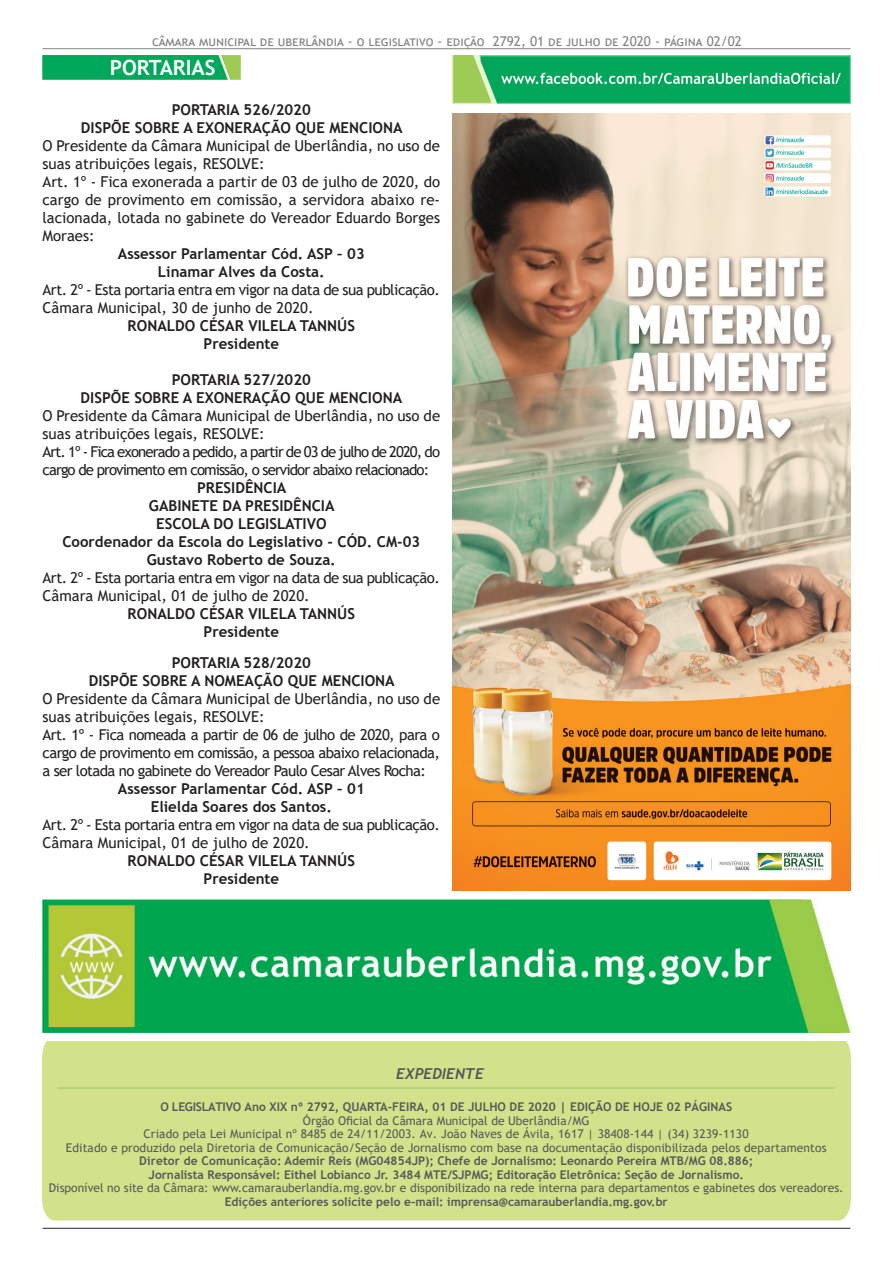
<style>
.page{position:relative;width:893px;height:1263px;background:#fff}
.page>*{position:absolute;margin:0;border:0;box-sizing:border-box;transform-origin:0 0}
.t1{font:700 21px "Trebuchet MS";color:#fff}
.t2{font:15px/18px "Trebuchet MS";color:#231f20}
.t3{font:700 15px "Trebuchet MS";color:#231f20}
.t4{font:15px "Trebuchet MS";letter-spacing:-.03em;color:#231f20}
.t5{font:15px/18px "Trebuchet MS";letter-spacing:-.06em;color:#231f20}
.t6{font:italic 700 15px "Trebuchet";color:#57585a}
.t7{font:13.5px "Trebuchet MS";color:#808285}
.t8{font:12px/13.5px "Trebuchet MS";letter-spacing:.01em;color:#57585a;text-align:center}
.t9{font:700 12px "Trebuchet MS";color:#57585a}
.s1{font-weight:700}
</style>
<div class="page">
<hr style="left:43px;top:48px;width:807px;height:1px;background:#808285">
<hr style="left:42px;top:1228px;width:808px;height:1px;background:#231f20">
<hr style="left:58px;top:1088px;width:777px;height:1px;background:#9ec566">
<img style="left:42px;top:55px;width:198px;height:24px">
<img style="left:42px;top:899px;width:808px;height:133px">
<img style="left:453px;top:114px;width:397px;height:777px">
<img style="left:453px;top:55px;width:397px;height:49px">
<p class="t7" style="left:152px;top:32px;width:591px">câmara municipal de uberlândia - o legislativo - edição 2792, 01 de julho de 2020 - página 02/02</p>
<p class="t1" style="left:110px;top:55px;width:107px">PORTARIAS</p>
<p class="t3" style="left:172px;top:101px;width:141px">PORTARIA 526/2020</p>
<p class="t3" style="left:81px;top:119px;width:323px">DISPÕE SOBRE A EXONERAÇÃO QUE MENCIONA</p>
<p class="t2" style="left:43px;top:137px;width:399px">O Presidente da Câmara Municipal de Uberlândia, no uso de suas atribuições legais, RESOLVE:</p>
<p class="t2" style="left:43px;top:173px;width:399px;text-align:justify">Art. 1º - Fica exonerada a partir de 03 de julho de 2020, do cargo de provimento em comissão, a servidora abaixo re&shy;lacionada, lotada no gabinete do Vereador Eduardo Borges Moraes:</p>
<p class="t3" style="left:118px;top:245px;width:248px">Assessor Parlamentar Cód. ASP – 03</p>
<p class="t3" style="left:158px;top:263px;width:168px">Linamar Alves da Costa.</p>
<p class="t4" style="left:43px;top:280px;width:399px">Art. 2º - Esta portaria entra em vigor na data de sua publicação.</p>
<p class="t2" style="left:43px;top:299px;width:272px">Câmara Municipal, 30 de junho de 2020.</p>
<p class="t3" style="left:128px;top:317px;width:229px">RONALDO CÉSAR VILELA TANNÚS</p>
<p class="t3" style="left:204px;top:335px;width:77px">Presidente</p>
<p class="t3" style="left:172px;top:371px;width:141px">PORTARIA 527/2020</p>
<p class="t3" style="left:81px;top:389px;width:323px">DISPÕE SOBRE A EXONERAÇÃO QUE MENCIONA</p>
<p class="t2" style="left:43px;top:407px;width:399px">O Presidente da Câmara Municipal de Uberlândia, no uso de suas atribuições legais, RESOLVE:</p>
<p class="t5" style="left:43px;top:443px;width:399px">Art. 1º - Fica exonerado a pedido, a partir de 03 de julho de 2020, do cargo de provimento em comissão, o servidor abaixo relacionado:</p>
<p class="t3" style="left:197px;top:479px;width:91px">PRESIDÊNCIA</p>
<p class="t3" style="left:149px;top:497px;width:187px">GABINETE DA PRESIDÊNCIA</p>
<p class="t3" style="left:156px;top:515px;width:172px">ESCOLA DO LEGISLATIVO</p>
<p class="t3" style="left:62px;top:533px;width:359px">Coordenador da Escola do Legislativo - CÓD. CM-03</p>
<p class="t3" style="left:147px;top:551px;width:190px">Gustavo Roberto de Souza.</p>
<p class="t4" style="left:43px;top:568px;width:399px">Art. 2º - Esta portaria entra em vigor na data de sua publicação.</p>
<p class="t2" style="left:43px;top:587px;width:269px">Câmara Municipal, 01 de julho de 2020.</p>
<p class="t3" style="left:128px;top:605px;width:229px">RONALDO CÉSAR VILELA TANNÚS</p>
<p class="t3" style="left:204px;top:623px;width:77px">Presidente</p>
<p class="t3" style="left:172px;top:653px;width:141px">PORTARIA 528/2020</p>
<p class="t3" style="left:89px;top:671px;width:308px">DISPÕE SOBRE A NOMEAÇÃO QUE MENCIONA</p>
<p class="t2" style="left:43px;top:690px;width:399px">O Presidente da Câmara Municipal de Uberlândia, no uso de suas atribuições legais, RESOLVE:</p>
<p class="t2" style="left:43px;top:726px;width:399px;text-align:justify">Art. 1º - Fica nomeada a partir de 06 de julho de 2020, para o cargo de provimento em comissão, a pessoa abaixo relacionada, a ser lotada no gabinete do Vereador Paulo Cesar Alves Rocha:</p>
<p class="t3" style="left:118px;top:779px;width:248px">Assessor Parlamentar Cód. ASP – 01</p>
<p class="t3" style="left:151px;top:797px;width:182px">Elielda Soares dos Santos.</p>
<p class="t4" style="left:43px;top:815px;width:399px">Art. 2º - Esta portaria entra em vigor na data de sua publicação.</p>
<p class="t2" style="left:43px;top:834px;width:269px">Câmara Municipal, 01 de julho de 2020.</p>
<p class="t3" style="left:128px;top:851px;width:229px">RONALDO CÉSAR VILELA TANNÚS</p>
<p class="t3" style="left:204px;top:869px;width:77px">Presidente</p>
<p class="t6" style="left:396px;top:1064px;width:90px">EXPEDIENTE</p>
<p class="t9" style="left:160px;top:1099px;width:573px">O LEGISLATIVO Ano XIX nº 2792, QUARTA-FEIRA, 01 DE JULHO DE 2020 | EDIÇÃO DE HOJE 02 PÁGINAS</p>
<p class="t8" style="left:303px;top:1114px;width:288px">Órgão Oficial da Câmara Municipal de Uberlândia/MG</p>
<p class="t8" style="left:144px;top:1127px;width:606px">Criado pela Lei Municipal nº 8485 de 24/11/2003. Av. João Naves de Ávila, 1617 | 38408-144 | (34) 3239-1130</p>
<p class="t8" style="left:66px;top:1141px;width:762px">Editado e produzido pela Diretoria de Comunicação/Seção de Jornalismo com base na documentação disponibilizada pelos departamentos</p>
<p class="t9" style="left:139px;top:1153px;width:616px">Diretor de Comunicação: Ademir Reis (MG04854JP); Chefe de Jornalismo: Leonardo Pereira MTB/MG 08.886;</p>
<p class="t9" style="left:149px;top:1167px;width:597px">Jornalista Responsável: Eithel Lobianco Jr. 3484 MTE/SJPMG; Editoração Eletrônica: Seção de Jornalismo.</p>
<p class="t8" style="left:49px;top:1181px;width:796px">Disponível no site da Câmara: www.camarauberlandia.mg.gov.br e disponibilizado na rede interna para departamentos e gabinetes dos vereadores.<br><span class="s1">Edições anteriores solicite pelo e-mail: imprensa@camarauberlandia.mg.gov.br</span></p>
</div>
